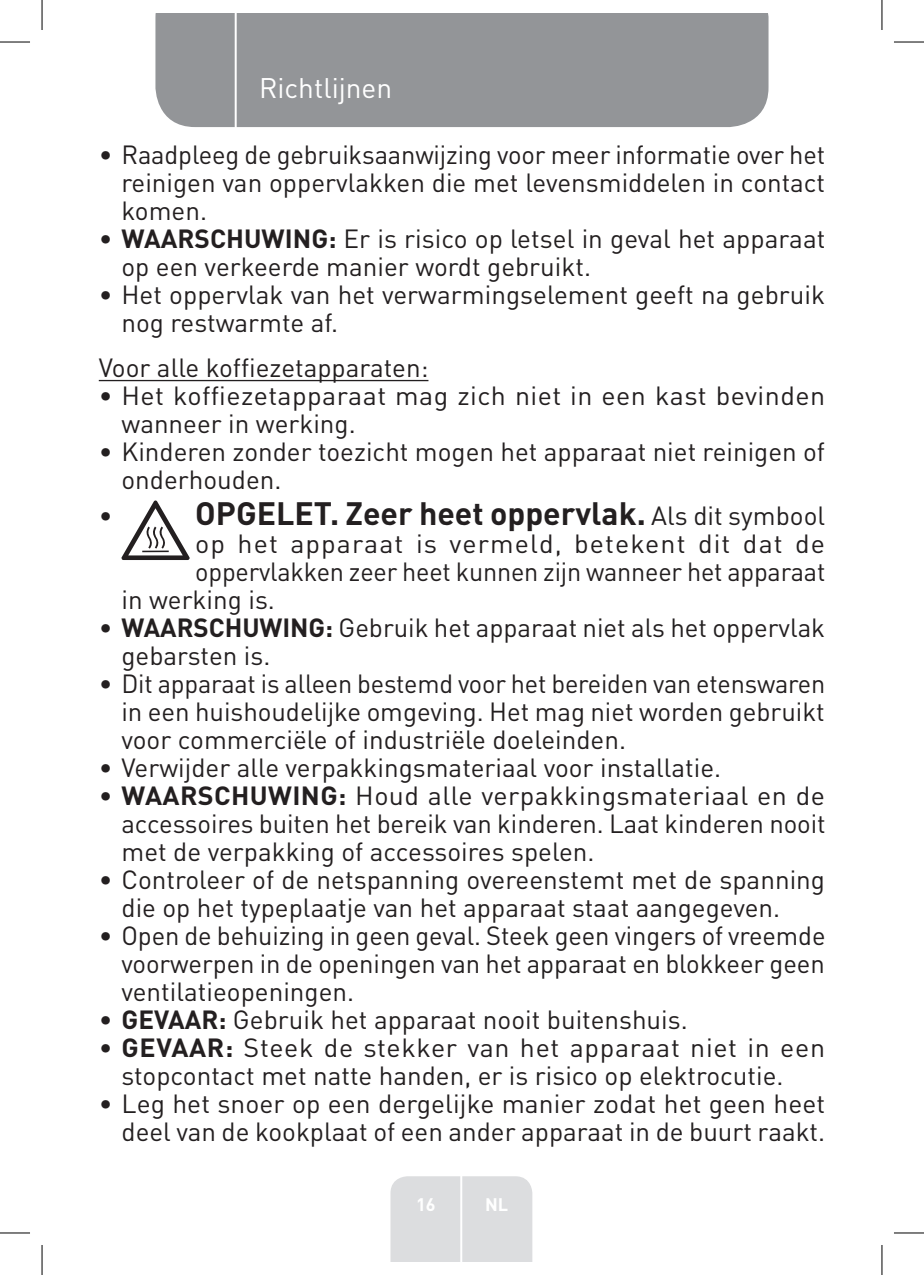
<style>
.page{position:relative;width:924px;height:1275px;background:#fff}
.page>*{position:absolute;margin:0;border:0;box-sizing:border-box;transform-origin:0 0}
.t1{font:700 32px "DIN Pro";color:#231f20}
.t2{font:28px "DIN Pro";color:#fff}
.Large_Text__3_2_mm{font:26px/28px "DIN Pro";color:#231f20}
.Large_Text__3_2_mm-2{font:26px "DIN Pro";letter-spacing:.04em;color:#231f20}
.t3{font:700 18px "DIN Pro";color:#fff}
.s1{font-weight:700}
.s2{font-weight:400;font-size:26px}
</style>
<div class="page">
<div style="left:155px;top:14px;width:613px;height:113px;background:#939598"></div>
<div style="left:390px;top:1176px;width:142px;height:85px;background:#dcdddf"></div>
<hr style="left:460px;top:1153px;width:2px;height:108px;background:#fff">
<hr style="left:234px;top:14px;width:2px;height:116px;background:#fff">
<hr style="left:99px;top:380px;width:329px;height:1px;background:#231f20">
<svg style="left:121px;top:500px;width:68px;height:60px"></svg>
<hr style="left:0;top:42px;width:30px;height:1px;background:#000">
<hr style="left:893px;top:42px;width:30px;height:1px;background:#000">
<hr style="left:0;top:1232px;width:30px;height:1px;background:#000">
<hr style="left:893px;top:1232px;width:30px;height:1px;background:#000">
<hr style="left:42px;top:0;width:1px;height:30px;background:#000">
<hr style="left:42px;top:1245px;width:1px;height:30px;background:#000">
<hr style="left:881px;top:0;width:1px;height:30px;background:#000">
<hr style="left:881px;top:1245px;width:1px;height:30px;background:#000">
<p class="t2" style="left:259px;top:69px;width:134px">Richtlijnen</p>
<p class="Large_Text__3_2_mm" style="left:121px;top:139px;width:705px;text-align:justify;text-indent:-23px">• Raadpleeg de gebruiksaanwijzing voor meer informatie over het reinigen van oppervlakken die met levensmiddelen in contact komen.</p>
<p class="Large_Text__3_2_mm" style="left:121px;top:223px;width:705px;text-indent:-23px">• <span class="s1">WAARSCHUWING:</span> Er is risico op letsel in geval het apparaat op een verkeerde manier wordt gebruikt.</p>
<p class="Large_Text__3_2_mm" style="left:121px;top:279px;width:704px;text-indent:-23px">• Het oppervlak van het verwarmingselement geeft na gebruik nog restwarmte af.</p>
<p class="Large_Text__3_2_mm" style="left:99px;top:352px;width:331px">Voor alle koffiezetapparaten:</p>
<p class="Large_Text__3_2_mm" style="left:121px;top:380px;width:704px;text-indent:-23px">• Het koffiezetapparaat mag zich niet in een kast bevinden wanneer in werking.</p>
<p class="Large_Text__3_2_mm" style="left:121px;top:436px;width:704px;text-indent:-23px">• Kinderen zonder toezicht mogen het apparaat niet reinigen of onderhouden.</p>
<p class="Large_Text__3_2_mm" style="left:99px;top:500px;width:15px">•</p>
<p class="t1" style="left:195px;top:487px;width:631px">OPGELET. Zeer heet oppervlak. <span class="s2">Als dit symbool</span></p>
<p class="Large_Text__3_2_mm-2" style="left:195px;top:526px;width:631px">op het apparaat is vermeld, betekent dit dat de</p>
<p class="Large_Text__3_2_mm" style="left:195px;top:556px;width:631px">oppervlakken zeer heet kunnen zijn wanneer het apparaat</p>
<p class="Large_Text__3_2_mm" style="left:121px;top:584px;width:155px">in werking is.</p>
<p class="Large_Text__3_2_mm" style="left:121px;top:612px;width:704px;text-indent:-23px">• <span class="s1">WAARSCHUWING:</span> Gebruik het apparaat niet als het oppervlak gebarsten is.</p>
<p class="Large_Text__3_2_mm" style="left:121px;top:668px;width:705px;text-align:justify;text-indent:-23px">• Dit apparaat is alleen bestemd voor het bereiden van etenswaren in een huishoudelijke omgeving. Het mag niet worden gebruikt voor commerciële of industriële doeleinden.</p>
<p class="Large_Text__3_2_mm" style="left:99px;top:752px;width:623px">• Verwijder alle verpakkingsmateriaal voor installatie.</p>
<p class="Large_Text__3_2_mm" style="left:121px;top:780px;width:705px;text-align:justify;text-indent:-23px">• <span class="s1">WAARSCHUWING:</span> Houd alle verpakkingsmateriaal en de accessoires buiten het bereik van kinderen. Laat kinderen nooit met de verpakking of accessoires spelen.</p>
<p class="Large_Text__3_2_mm" style="left:121px;top:864px;width:704px;text-indent:-23px">• Controleer of de netspanning overeenstemt met de spanning die op het typeplaatje van het apparaat staat aangegeven.</p>
<p class="Large_Text__3_2_mm" style="left:121px;top:920px;width:705px;text-align:justify;text-indent:-23px">• Open de behuizing in geen geval. Steek geen vingers of vreemde voorwerpen in de openingen van het apparaat en blokkeer geen ventilatieopeningen.</p>
<p class="Large_Text__3_2_mm" style="left:99px;top:1004px;width:590px">• <span class="s1">GEVAAR:</span> Gebruik het apparaat nooit buitenshuis.</p>
<p class="Large_Text__3_2_mm" style="left:121px;top:1032px;width:704px;text-indent:-23px">• <span class="s1">GEVAAR:</span> Steek de stekker van het apparaat niet in een stopcontact met natte handen, er is risico op elektrocutie.</p>
<p class="Large_Text__3_2_mm" style="left:99px;top:1088px;width:727px;text-align:right">• Leg het snoer op een dergelijke manier zodat het geen heet deel van de kookplaat of een ander apparaat in de buurt raakt.</p>
<p class="t3" style="left:416px;top:1189px;width:21px">16</p>
<p class="t3" style="left:485px;top:1189px;width:25px">NL</p>
</div>
